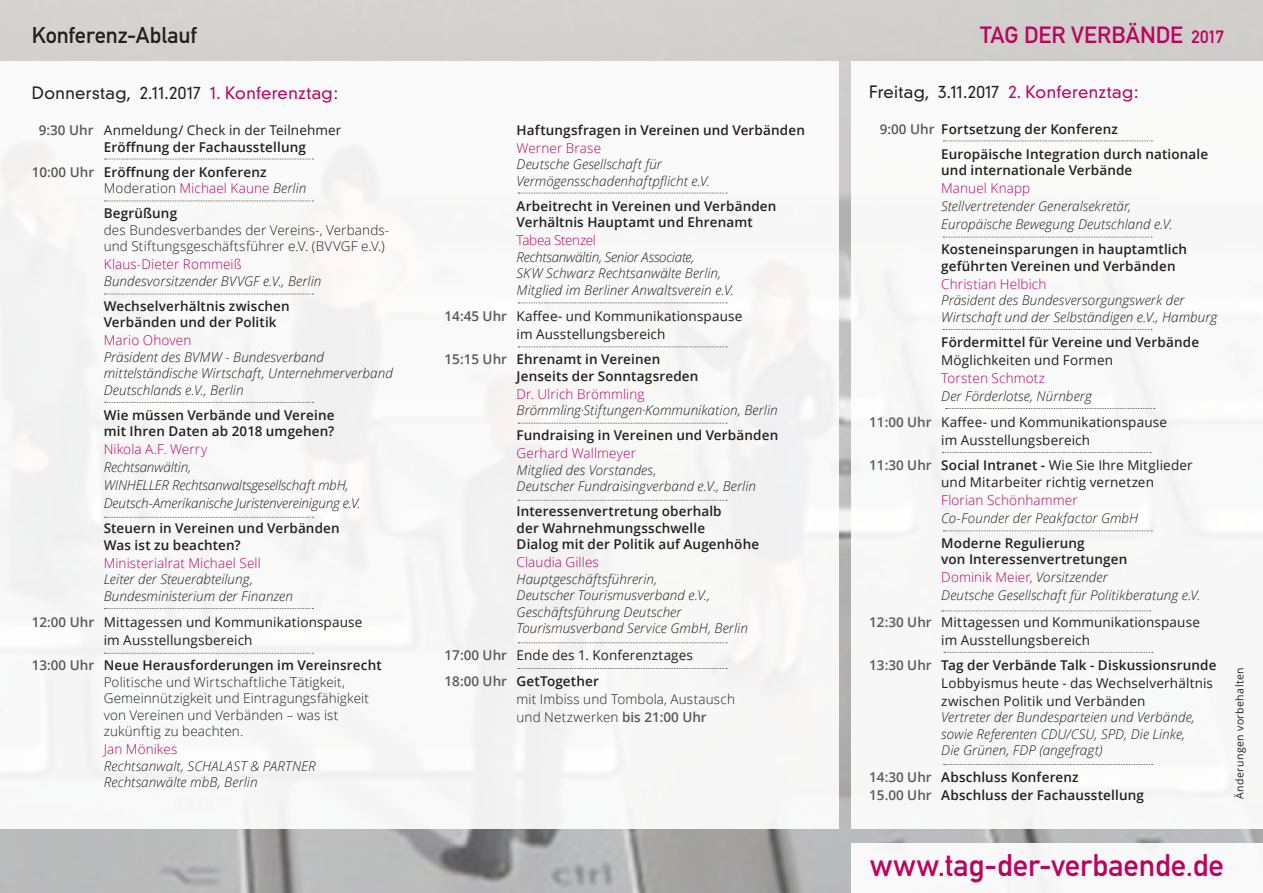
<style>
.page{position:relative;width:1263px;height:893px;background:#fff}
.page>*{position:absolute;margin:0;border:0;box-sizing:border-box;transform-origin:0 0}
.t1{font:30.75px "DIN Mittelschrift";letter-spacing:.02em;color:#bc035f}
.t2{font:23.1px "DIN Mittelschrift";color:#bc035f}
.t3{font:22.5px "DIN Mittelschrift";color:#231f20}
.t4{font:300 16.5px "DIN Neuzeit Grotesk";letter-spacing:.015em;color:#231f20}
.t5{font:italic 300 13.5px/16.5px "Open Sans";letter-spacing:.005em;color:#231f20}
.t6{font:600 13.5px/16.5px "Open Sans";letter-spacing:.01em;color:#231f20}
.t7{font:13.5px/18px "Open Sans";letter-spacing:.01em;color:#231f20}
.t8{font:300 13.5px/16.5px "Open Sans";letter-spacing:.01em;color:#231f20}
.t9{font:300 13.5px "Open Sans";letter-spacing:.01em;color:#bc035f}
.t10{font:300 13.5px "Open Sans";letter-spacing:-.025em;color:#bc035f}
.t11{font:10.5px "Open Sans";letter-spacing:.04em;color:#231f20}
.s1{font-size:17.55px}
.s2{color:#bc035f}
.s3{font-weight:600;color:#57585a}
.s4{font-weight:600}
.s5{color:#57585a}
.s6{font-weight:300}
.s7{font-weight:300;color:#bc035f}
.s8{font-weight:300;font-style:italic}
.s9{font-style:normal;color:#bc035f}
</style>
<div class="page">
<img style="left:0;top:0;width:1263px;height:893px">
<div style="left:0;top:61px;width:838px;height:767px;background:#f8f8f8"></div>
<div style="left:851px;top:61px;width:412px;height:767px;background:#f8f8f8"></div>
<div style="left:851px;top:843px;width:412px;height:50px;background:#fff"></div>
<svg style="left:105px;top:294px;width:209px;height:1px"></svg>
<svg style="left:105px;top:402px;width:209px;height:1px"></svg>
<svg style="left:105px;top:517px;width:208px;height:1px"></svg>
<svg style="left:105px;top:608px;width:208px;height:1px"></svg>
<svg style="left:105px;top:653px;width:208px;height:1px"></svg>
<svg style="left:518px;top:193px;width:209px;height:1px"></svg>
<svg style="left:518px;top:303px;width:209px;height:1px"></svg>
<svg style="left:518px;top:346px;width:209px;height:1px"></svg>
<svg style="left:518px;top:423px;width:209px;height:1px"></svg>
<svg style="left:518px;top:500px;width:209px;height:1px"></svg>
<svg style="left:518px;top:642px;width:209px;height:1px"></svg>
<svg style="left:518px;top:668px;width:209px;height:1px"></svg>
<svg style="left:105px;top:201px;width:209px;height:1px"></svg>
<svg style="left:105px;top:159px;width:209px;height:1px"></svg>
<svg style="left:943px;top:141px;width:209px;height:1px"></svg>
<svg style="left:943px;top:237px;width:209px;height:1px"></svg>
<svg style="left:943px;top:329px;width:209px;height:1px"></svg>
<svg style="left:946px;top:408px;width:209px;height:1px"></svg>
<svg style="left:942px;top:452px;width:209px;height:1px"></svg>
<svg style="left:943px;top:530px;width:209px;height:1px"></svg>
<svg style="left:942px;top:611px;width:209px;height:1px"></svg>
<svg style="left:944px;top:652px;width:209px;height:1px"></svg>
<svg style="left:944px;top:764px;width:208px;height:1px"></svg>
<h3 class="t3" style="left:32px;top:22px;width:166px">Konferenz-Ablauf</h3>
<h2 class="t2" style="left:980px;top:22px;width:245px">tag der verbände <span class="s1">2017</span></h2>
<p class="t4" style="left:32px;top:83px;width:308px">Donnerstag, 2.11.2017 <span class="s2">1. Konferenztag:</span></p>
<p class="t7" style="left:104px;top:122px;width:239px;line-height:16.5px;text-indent:-65px"><span class="s3">9:30 Uhr</span> Anmeldung/ Check in der Teilnehmer<br><span class="s4">Eröffnung der Fachausstellung</span></p>
<p class="t6" style="left:104px;top:163px;width:204px;text-indent:-72px"><span class="s5">10:00 Uhr</span> Eröffnung der Konferenz<br><span class="s6">Moderation</span> <span class="s7">Michael Kaune</span> <span class="s8">Berlin</span></p>
<p class="t6" style="left:104px;top:205px;width:75px">Begrüßung</p>
<p class="t8" style="left:104px;top:221px;width:287px">des Bundesverbandes der Vereins-, Verbands&shy;und Stiftungsgeschäftsführer e.V. (BVVGF e.V.)</p>
<p class="t9" style="left:104px;top:255px;width:139px">Klaus-Dieter Rommeiß</p>
<p class="t5" style="left:104px;top:272px;width:219px">Bundesvorsitzender BVVGF e.V., Berlin</p>
<p class="t6" style="left:104px;top:297px;width:187px">Wechselverhältnis zwischen<br>Verbänden und der Politik</p>
<p class="t9" style="left:104px;top:331px;width:89px">Mario Ohoven</p>
<p class="t5" style="left:104px;top:348px;width:291px">Präsident des BVMW - Bundesverband mittelständische Wirtschaft, Unternehmerverband<br>Deutschlands e.V., Berlin</p>
<p class="t6" style="left:104px;top:406px;width:232px">Wie müssen Verbände und Vereine mit Ihren Daten ab 2018 umgehen?</p>
<p class="t9" style="left:104px;top:440px;width:105px">Nikola A.F. Werry</p>
<p class="t5" style="left:104px;top:458px;width:258px;line-height:18px">Rechtsanwältin,<br>WINHELLER Rechtsanwaltsgesellschaft mbH,<br>Deutsch-Amerikanische Juristenvereinigung e.V.</p>
<p class="t6" style="left:104px;top:520px;width:238px">Steuern in Vereinen und Verbänden<br>Was ist zu beachten?</p>
<p class="t9" style="left:104px;top:553px;width:159px">Ministerialrat Michael Sell</p>
<p class="t5" style="left:104px;top:570px;width:191px">Leiter der Steuerabteilung,<br>Bundesministerium der Finanzen</p>
<p class="t7" style="left:104px;top:613px;width:260px;text-indent:-72px"><span class="s3">12:00 Uhr</span> Mittagessen und Kommunikationspause im Ausstellungsbereich</p>
<p class="t8" style="left:104px;top:657px;width:279px;text-indent:-72px"><span class="s3">13:00 Uhr</span> <span class="s4">Neue Herausforderungen im Vereinsrecht </span>Politische und Wirtschaftliche Tätigkeit, Gemeinnützigkeit und Eintragungsfähigkeit von Vereinen und Verbänden – was ist zukünftig zu beachten.</p>
<p class="t9" style="left:104px;top:740px;width:75px">Jan Mönikes</p>
<p class="t5" style="left:104px;top:757px;width:213px">Rechtsanwalt, SCHALAST &amp; PARTNER<br>Rechtsanwälte mbB, Berlin</p>
<p class="t6" style="left:517px;top:121px;width:290px">Haftungsfragen in Vereinen und Verbänden</p>
<p class="t9" style="left:517px;top:138px;width:86px">Werner Brase</p>
<p class="t5" style="left:517px;top:155px;width:195px">Deutsche Gesellschaft für<br>Vermögensschadenhaftpflicht e.V.</p>
<p class="t6" style="left:517px;top:197px;width:261px">Arbeitrecht in Vereinen und Verbänden<br>Verhältnis Hauptamt und Ehrenamt</p>
<p class="t10" style="left:517px;top:231px;width:81px">Tabea Stenzel</p>
<p class="t5" style="left:517px;top:248px;width:219px">Rechtsanwältin, Senior Associate,<br>SKW Schwarz Rechtsanwälte Berlin,<br>Mitglied im Berliner Anwaltsverein e.V.</p>
<p class="t7" style="left:445px;top:307px;width:299px;text-align:center"><span class="s3">14:45 Uhr</span> Kaffee- und Kommunikationspause im Ausstellungsbereich</p>
<p class="t6" style="left:517px;top:351px;width:183px;text-indent:-72px"><span class="s5">15:15 Uhr</span> Ehrenamt in Vereinen<br>Jenseits der Sonntagsreden</p>
<p class="t9" style="left:517px;top:384px;width:129px">Dr. Ulrich Brömmling</p>
<p class="t5" style="left:517px;top:401px;width:263px">Brömmling·Stiftungen·Kommunikation, Berlin</p>
<p class="t6" style="left:517px;top:427px;width:263px">Fundraising in Vereinen und Verbänden</p>
<p class="t9" style="left:517px;top:444px;width:121px">Gerhard Wallmeyer</p>
<p class="t5" style="left:517px;top:461px;width:241px">Mitglied des Vorstandes,<br>Deutscher Fundraisingverband e.V., Berlin</p>
<p class="t6" style="left:517px;top:503px;width:244px">Interessenvertretung oberhalb<br>der Wahrnehmungsschwelle<br>Dialog mit der Politik auf Augenhöhe</p>
<p class="t9" style="left:517px;top:553px;width:84px">Claudia Gilles</p>
<p class="t5" style="left:517px;top:570px;width:233px">Hauptgeschäftsführerin,<br>Deutscher Tourismusverband e.V., Geschäftsführung Deutscher Tourismusverband Service GmbH, Berlin</p>
<p class="t7" style="left:445px;top:641px;width:250px;line-height:26.5px"><span class="s3">17:00 Uhr</span> Ende des 1. Konferenztages<br><span class="s3">18:00 Uhr</span> <span class="s4">GetTogether</span></p>
<p class="t8" style="left:517px;top:690px;width:220px;line-height:18px">mit Imbiss und Tombola, Austausch und Netzwerken <span class="s3">bis 21:00 Uhr</span></p>
<p class="t4" style="left:869px;top:82px;width:271px">Freitag, 3.11.2017 <span class="s2">2. Konferenztag:</span></p>
<p class="t6" style="left:941px;top:116px;width:268px;line-height:25px;text-indent:-61px"><span class="s5">9:00 Uhr</span> Fortsetzung der Konferenz<br>Europäische Integration durch nationale</p>
<p class="t6" style="left:941px;top:162px;width:193px">und internationale Verbände</p>
<p class="t9" style="left:941px;top:179px;width:91px">Manuel Knapp</p>
<p class="t5" style="left:941px;top:197px;width:233px;line-height:18px">Stellvertretender Generalsekretär,<br>Europäische Bewegung Deutschland e.V.</p>
<p class="t6" style="left:941px;top:241px;width:247px">Kosteneinsparungen in hauptamtlich geführten Vereinen und Verbänden</p>
<p class="t9" style="left:941px;top:274px;width:107px">Christian Helbich</p>
<p class="t5" style="left:941px;top:292px;width:278px">Präsident des Bundesversorgungswerk der<br>Wirtschaft und der Selbständigen e.V., Hamburg</p>
<p class="t6" style="left:941px;top:333px;width:259px">Fördermittel für Vereine und Verbände</p>
<p class="t7" style="left:941px;top:350px;width:173px">Möglichkeiten und Formen</p>
<p class="t9" style="left:941px;top:368px;width:105px">Torsten Schmotz</p>
<p class="t7" style="left:869px;top:382px;width:299px;line-height:26.5px;text-align:center"><span class="s8">Der Förderlotse, Nürnberg<br></span><span class="s3">11:00 Uhr</span> Kaffee- und Kommunikationspause</p>
<p class="t7" style="left:869px;top:427px;width:325px;line-height:25px;text-indent:72px">im Ausstellungsbereich<br><span class="s3">11:30 Uhr</span> <span class="s4">Social Intranet -</span> Wie Sie Ihre Mitglieder</p>
<p class="t7" style="left:941px;top:472px;width:214px">und Mitarbeiter richtig vernetzen</p>
<p class="t9" style="left:941px;top:490px;width:138px">Florian Schönhammer</p>
<p class="t5" style="left:941px;top:509px;width:199px">Co-Founder der Peakfactor GmbH</p>
<p class="t6" style="left:941px;top:534px;width:188px">Moderne Regulierung<br>von Interessenvertretungen</p>
<p class="t5" style="left:941px;top:568px;width:261px;line-height:18px"><span class="s9">Dominik Meier,</span> Vorsitzender<br>Deutsche Gesellschaft für Politikberatung e.V.</p>
<p class="t7" style="left:941px;top:612px;width:260px;text-indent:-72px"><span class="s3">12:30 Uhr</span> Mittagessen und Kommunikationspause im Ausstellungsbereich</p>
<p class="t7" style="left:941px;top:655px;width:277px;text-indent:-72px"><span class="s3">13:30 Uhr</span> <span class="s4">Tag der Verbände Talk - Diskussionsrunde<br></span>Lobbyismus heute - das Wechselverhältnis zwischen Politik und Verbänden</p>
<p class="t5" style="left:941px;top:708px;width:255px">Vertreter der Bundesparteien und Verbände, sowie Referenten CDU/CSU, SPD, Die Linke,<br>Die Grünen, FDP (angefragt)</p>
<p class="t6" style="left:869px;top:767px;width:276px;line-height:18px"><span class="s5">14:30 Uhr</span> Abschluss Konferenz<br><span class="s5">15.00 Uhr</span> Abschluss der Fachausstellung</p>
<p class="t11" style="left:1232px;top:799px;width:133px;rotate:-90deg">Änderungen vorbehalten</p>
<h1 class="t1" style="left:870px;top:847px;width:355px">www.tag-der-verbaende.de</h1>
</div>
